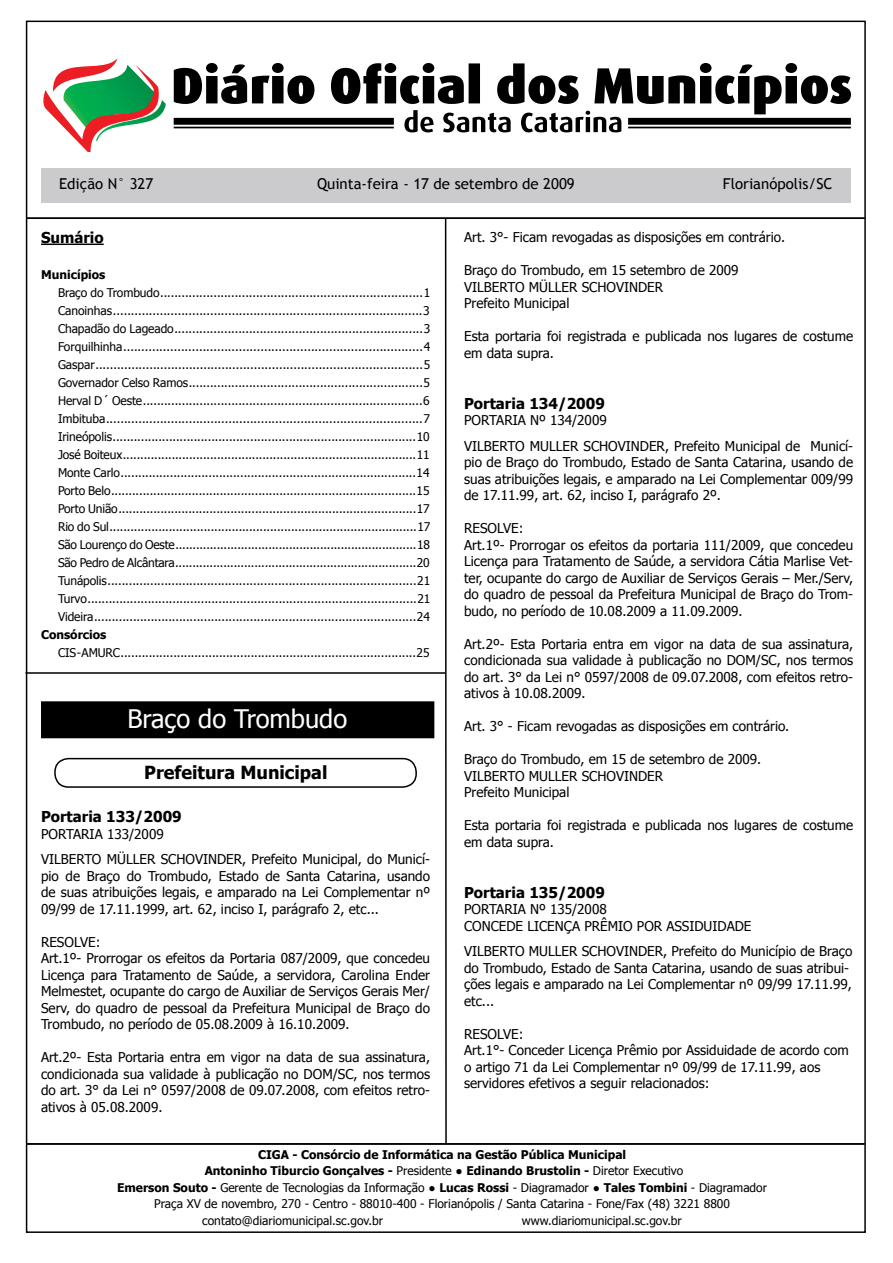
<style>
.page{position:relative;width:893px;height:1263px;background:#fff}
.page>*{position:absolute;margin:0;border:0;box-sizing:border-box;transform-origin:0 0}
.t1{font:25.5px "Tahoma";color:#fff}
.t2{font:700 18px "Tahoma";color:#000}
.t3{font:15px "Trebuchet MS";color:#000}
.t4{font:700 15px "Tahoma";color:#000}
.t5{font:13.5px/16.5px "Tahoma";color:#000}
.t6{font:12px/18px "Tahoma";color:#000;text-align:justify}
.t7{font:700 12px "Tahoma";color:#000}
.s1{font-weight:400}
.s2{font-weight:700}
</style>
<div class="page">
<div style="left:42px;top:168px;width:809px;height:35px;background:#cbcbcd"></div>
<hr style="left:445px;top:218px;width:2px;height:925px;background:#000">
<svg style="left:43px;top:58px;width:808px;height:94px"></svg>
<hr style="left:26px;top:1143px;width:838px;height:2px;background:#000">
<hr style="left:41px;top:244px;width:63px;height:1px;background:#000">
<div style="left:42px;top:702px;width:392px;height:35px;background:#000"></div>
<div style="left:41px;top:701px;width:393px;height:37px;border:2px solid #000"></div>
<div style="left:54px;top:758px;width:363px;height:30px;border:2px solid #000;border-radius:14px"></div>
<hr style="left:27px;top:217px;width:838px;height:2px;background:#000">
<hr style="left:25px;top:672px;width:420px;height:2px;background:#000">
<hr style="left:27px;top:1143px;width:838px;height:2px;background:#000">
<p class="t3" style="left:59px;top:175px;width:96px">Edição N° 327</p>
<p class="t3" style="left:317px;top:175px;width:259px">Quinta-feira - 17 de setembro de 2009</p>
<p class="t3" style="left:723px;top:175px;width:111px">Florianópolis/SC</p>
<p class="t4" style="left:41px;top:227px;width:64px">Sumário</p>
<p class="t7" style="left:41px;top:266px;width:66px">Municípios</p>
<p class="t6" style="left:58px;top:283px;width:374px">Braço do Trombudo .......................................................................... 1<br>Canoinhas ...................................................................................... 3<br>Chapadão do Lageado ...................................................................... 3<br>Forquilhinha ................................................................................... 4<br>Gaspar ........................................................................................... 5<br>Governador Celso Ramos .................................................................. 5<br>Herval D´ Oeste ............................................................................... 6<br>Imbituba ........................................................................................ 7<br>Irineópolis ...................................................................................... 10<br>José Boiteux .................................................................................... 11<br>Monte Carlo .................................................................................... 14<br>Porto Belo ....................................................................................... 15<br>Porto União ..................................................................................... 17<br>Rio do Sul ........................................................................................ 17<br>São Lourenço do Oeste ...................................................................... 18<br>São Pedro de Alcântara ...................................................................... 20<br>Tunápolis ....................................................................................... 21<br>Turvo ............................................................................................. 21<br>Videira ........................................................................................... 24</p>
<p class="t7" style="left:41px;top:626px;width:67px">Consórcios</p>
<p class="t6" style="left:58px;top:643px;width:373px">CIS - AMURC .................................................................................... 25</p>
<p class="t5" style="left:464px;top:228px;width:323px">Art. 3°- Ficam revogadas as disposições em contrário.</p>
<p class="t5" style="left:464px;top:261px;width:276px">Braço do Trombudo, em 15 setembro de 2009<br>Vilberto</p>
<p class="t5" style="left:529px;top:278px;width:28px">Müller</p>
<p class="t5" style="left:582px;top:278px;width:17px">Schovi</p>
<p class="t5" style="left:629px;top:278px;width:19px">nder</p>
<p class="t5" style="left:464px;top:294px;width:107px">Prefeito Municipal</p>
<p class="t5" style="left:464px;top:327px;width:391px">Esta portaria foi registrada e publicada nos lugares de costume em data supra.</p>
<p class="t4" style="left:464px;top:393px;width:142px">Portaria 134/2009</p>
<p class="t5" style="left:464px;top:407px;width:144px;line-height:25.5px">PORTARIA Nº 134/2009<br>Vilberto</p>
<p class="t5" style="left:464px;top:437px;width:391px;text-align:justify;text-indent:201px">, Prefeito Municipal de Municí&shy;pio de Braço do Trombudo, Estado de Santa Catarina, usando de suas atribuições legais, e amparado na Lei Complementar 009/99 de 17.11.99, art. 62, inciso I, parágrafo 2º.</p>
<p class="t5" style="left:464px;top:519px;width:391px">RESOLVE:<br>Art.1º- Prorrogar os efeitos da portaria 111/2009, que concedeu Licença para Tratamento de Saúde, a servidora Cátia Marlise Vet&shy;ter, ocupante do cargo de Auxiliar de Serviços Gerais – Mer./Serv, do quadro de pessoal da Prefeitura Municipal de Braço do Trom&shy;budo, no período de 10.08.2009 a 11.09.2009.</p>
<p class="t5" style="left:464px;top:635px;width:391px;text-align:justify">Art.2º- Esta Portaria entra em vigor na data de sua assinatura, condicionada sua validade à publicação no DOM/SC, nos termos do art. 3° da Lei n° 0597/2008 de 09.07.2008, com efeitos retro&shy;ativos à 10.08.2009.</p>
<p class="t5" style="left:464px;top:717px;width:327px">Art. 3° - Ficam revogadas as disposições em contrário.</p>
<p class="t5" style="left:464px;top:750px;width:299px">Braço do Trombudo, em 15 de setembro de 2009.<br>Vilberto</p>
<p class="t5" style="left:530px;top:437px;width:19px">Muller</p>
<p class="t5" style="left:583px;top:437px;width:17px">Schovi</p>
<p class="t5" style="left:631px;top:437px;width:19px">nder</p>
<h1 class="t1" style="left:127px;top:702px;width:221px">Braço do Trombudo</h1>
<h2 class="t2" style="left:144px;top:759px;width:185px">Prefeitura Municipal</h2>
<p class="t4" style="left:41px;top:806px;width:142px">Portaria 133/2009</p>
<p class="t5" style="left:41px;top:820px;width:124px;line-height:25.5px">PORTARIA 133/2009<br>Vilberto</p>
<p class="t5" style="left:529px;top:767px;width:19px">Muller</p>
<p class="t5" style="left:582px;top:767px;width:17px">Schovi</p>
<p class="t5" style="left:629px;top:767px;width:19px">nder</p>
<p class="t5" style="left:464px;top:783px;width:107px">Prefeito Municipal</p>
<p class="t5" style="left:464px;top:816px;width:391px">Esta portaria foi registrada e publicada nos lugares de costume em data supra.</p>
<p class="t4" style="left:464px;top:882px;width:142px">Portaria 135/2009</p>
<p class="t5" style="left:464px;top:900px;width:289px">PORTARIA Nº 135/2008<br>CONCEDE LICENÇA PRÊMIO POR ASSIDUIDADE</p>
<p class="t5" style="left:464px;top:942px;width:17px">Vilberto</p>
<p class="t5" style="left:529px;top:942px;width:19px">Muller</p>
<p class="t5" style="left:582px;top:942px;width:17px">Schovi</p>
<p class="t5" style="left:629px;top:942px;width:19px">nder</p>
<p class="t5" style="left:107px;top:850px;width:28px">Müller</p>
<p class="t5" style="left:161px;top:850px;width:17px">Schovi</p>
<p class="t5" style="left:208px;top:850px;width:19px">nder</p>
<p class="t5" style="left:41px;top:850px;width:391px;text-align:justify;text-indent:201px">, Prefeito Municipal, do Municí&shy;pio de Braço do Trombudo, Estado de Santa Catarina, usando de suas atribuições legais, e amparado na Lei Complementar nº 09/99 de 17.11.1999, art. 62, inciso I, parágrafo 2, etc...</p>
<p class="t5" style="left:41px;top:933px;width:391px">RESOLVE:<br>Art.1º- Prorrogar os efeitos da Portaria 087/2009, que concedeu Licença para Tratamento de Saúde, a servidora, Carolina Ender Melmestet, ocupante do cargo de Auxiliar de Serviços Gerais Mer/ Serv, do quadro de pessoal da Prefeitura Municipal de Braço do Trombudo, no período de 05.08.2009 à 16.10.2009.</p>
<p class="t5" style="left:41px;top:1048px;width:391px;text-align:justify">Art.2º- Esta Portaria entra em vigor na data de sua assinatura, condicionada sua validade à publicação no DOM/SC, nos termos do art. 3° da Lei n° 0597/2008 de 09.07.2008, com efeitos retro&shy;ativos à 05.08.2009.</p>
<p class="t5" style="left:464px;top:942px;width:390px;text-indent:199px">, Prefeito do Município de Braço do Trombudo, Estado de Santa Catarina, usando de suas atribui&shy;ções legais e amparado na Lei Complementar nº 09/99 17.11.99, etc...</p>
<p class="t5" style="left:464px;top:1025px;width:386px">RESOLVE:<br>Art.1°- Conceder Licença Prêmio por Assiduidade de acordo com o artigo 71 da Lei Complementar nº 09/99 de 17.11.99, aos servidores efetivos a seguir relacionados:</p>
<p class="t7" style="left:258px;top:1146px;width:370px">CIGA - Consórcio de Informática na Gestão Pública Municipal</p>
<p class="t7" style="left:205px;top:1162px;width:480px">Antoninho Tiburcio Gonçalves - <span class="s1">Presidente ●</span> Edinando Brustolin - <span class="s1">Diretor Executivo</span></p>
<p class="t6" style="left:117px;top:1178px;width:651px"><span class="s2">Emerson Souto -</span> Gerente de Tecnologias da Informação ● <span class="s2">Lucas Rossi</span> - Diagramador ● <span class="s2">Tales Tombini</span> - Diagramador</p>
<p class="t6" style="left:154px;top:1194px;width:577px">Praça XV de novembro, 270 - Centro - 88010-400 - Florianópolis / Santa Catarina - Fone/Fax (48) 3221 8800</p>
<p class="t6" style="left:202px;top:1211px;width:182px">contato@diariomunicipal.sc.gov.br</p>
<p class="t6" style="left:522px;top:1211px;width:161px">www.diariomunicipal.sc.gov.br</p>
</div>
